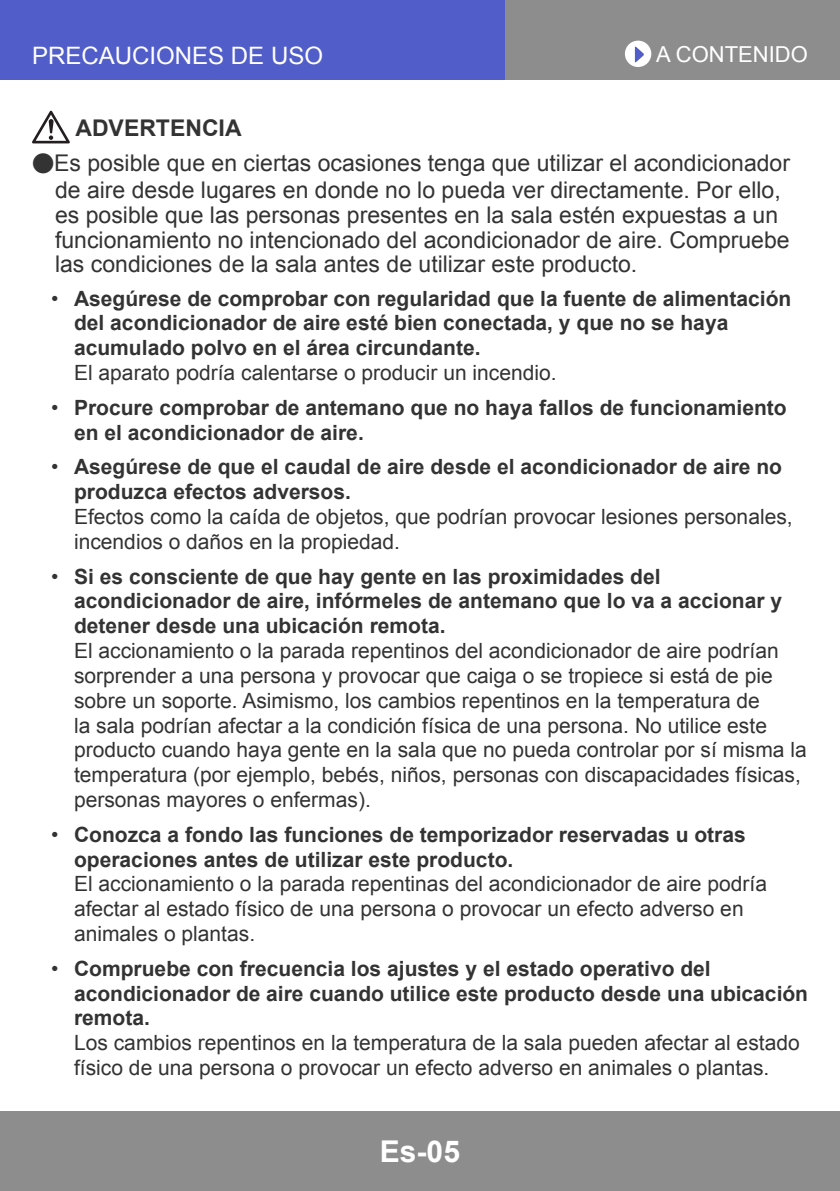
<style>
.page{position:relative;width:840px;height:1191px;background:#fff}
.page>*{position:absolute;margin:0;border:0;box-sizing:border-box;transform-origin:0 0}
.t1{font:700 30px "Arial";color:#fff}
.t2{font:24px "Arial";color:#fff}
.t3{font:23px/24.8px "Arial";color:#333;text-align:center}
.t4{font:700 23px "Arial";color:#333}
.t5{font:22px "Arial";color:#fff}
.t6{font:21px/24.8px "Arial";color:#333}
.t7{font:700 21px/24.8px "Arial";color:#333}
.s1{font-weight:400}
</style>
<div class="page">
<div style="left:0;top:0;width:839px;height:79px;background:#8d8d8d"></div>
<div style="left:0;top:1111px;width:839px;height:80px;background:#8d8d8d"></div>
<div style="left:624px;top:41px;width:27px;height:26px;background:#fff;border-radius:50%"></div>
<svg style="left:634px;top:46px;width:9px;height:17px"></svg>
<div style="left:0;top:0;width:503px;height:79px;background:#515dc9"></div>
<svg style="left:32px;top:111px;width:38px;height:32px"></svg>
<p class="t2" style="left:32px;top:39px;width:292px">PRECAUCIONES DE USO</p>
<p class="t5" style="left:655px;top:40px;width:153px">A CONTENIDO</p>
<p class="t4" style="left:75px;top:112px;width:168px">ADVERTENCIA</p>
<p class="t3" style="left:32px;top:149px;width:759px;line-height:27.4px">●Es posible que en ciertas ocasiones tenga que utilizar el acondicionador de aire desde lugares en donde no lo pueda ver directamente. Por ello,</p>
<p class="t3" style="left:55px;top:203px;width:735px;text-align:left">es posible que las personas presentes en la sala estén expuestas a un funcionamiento no intencionado del acondicionador de aire. Compruebe las condiciones de la sala antes de utilizar este producto.</p>
<p class="t7" style="left:74px;top:286px;width:718px;text-indent:-23px"><span class="s1">•</span> Asegúrese de comprobar con regularidad que la fuente de alimentación del acondicionador de aire esté bien conectada, y que no se haya acumulado polvo en el área circundante.</p>
<p class="t6" style="left:74px;top:360px;width:484px">El aparato podría calentarse o producir un incendio.</p>
<p class="t7" style="left:74px;top:395px;width:713px;text-indent:-23px"><span class="s1">•</span> Procure comprobar de antemano que no haya fallos de funcionamiento en el acondicionador de aire.</p>
<p class="t7" style="left:74px;top:455px;width:709px;text-indent:-23px"><span class="s1">•</span> Asegúrese de que el caudal de aire desde el acondicionador de aire no produzca efectos adversos.</p>
<p class="t6" style="left:74px;top:504px;width:719px">Efectos como la caída de objetos, que podrían provocar lesiones personales, incendios o daños en la propiedad.</p>
<p class="t7" style="left:74px;top:564px;width:709px;text-indent:-23px"><span class="s1">•</span> Si es consciente de que hay gente en las proximidades del acondicionador de aire, infórmeles de antemano que lo va a accionar y detener desde una ubicación remota.</p>
<p class="t6" style="left:74px;top:638px;width:733px">El accionamiento o la parada repentinos del acondicionador de aire podrían sorprender a una persona y provocar que caiga o se tropiece si está de pie sobre un soporte. Asimismo, los cambios repentinos en la temperatura de<br>la sala podrían afectar a la condición física de una persona. No utilice este producto cuando haya gente en la sala que no pueda controlar por sí misma la temperatura (por ejemplo, bebés, niños, personas con discapacidades físicas, personas mayores o enfermas).</p>
<p class="t7" style="left:74px;top:822px;width:673px;text-indent:-23px"><span class="s1">•</span> Conozca a fondo las funciones de temporizador reservadas u otras operaciones antes de utilizar este producto.</p>
<p class="t6" style="left:74px;top:872px;width:694px">El accionamiento o la parada repentinas del acondicionador de aire podría afectar al estado físico de una persona o provocar un efecto adverso en animales o plantas.</p>
<p class="t7" style="left:74px;top:956px;width:735px;text-indent:-23px"><span class="s1">•</span> Compruebe con frecuencia los ajustes y el estado operativo del acondicionador de aire cuando utilice este producto desde una ubicación remota.</p>
<p class="t6" style="left:74px;top:1030px;width:726px">Los cambios repentinos en la temperatura de la sala pueden afectar al estado físico de una persona o provocar un efecto adverso en animales o plantas.</p>
<h1 class="t1" style="left:380px;top:1131px;width:82px">Es-05</h1>
</div>
